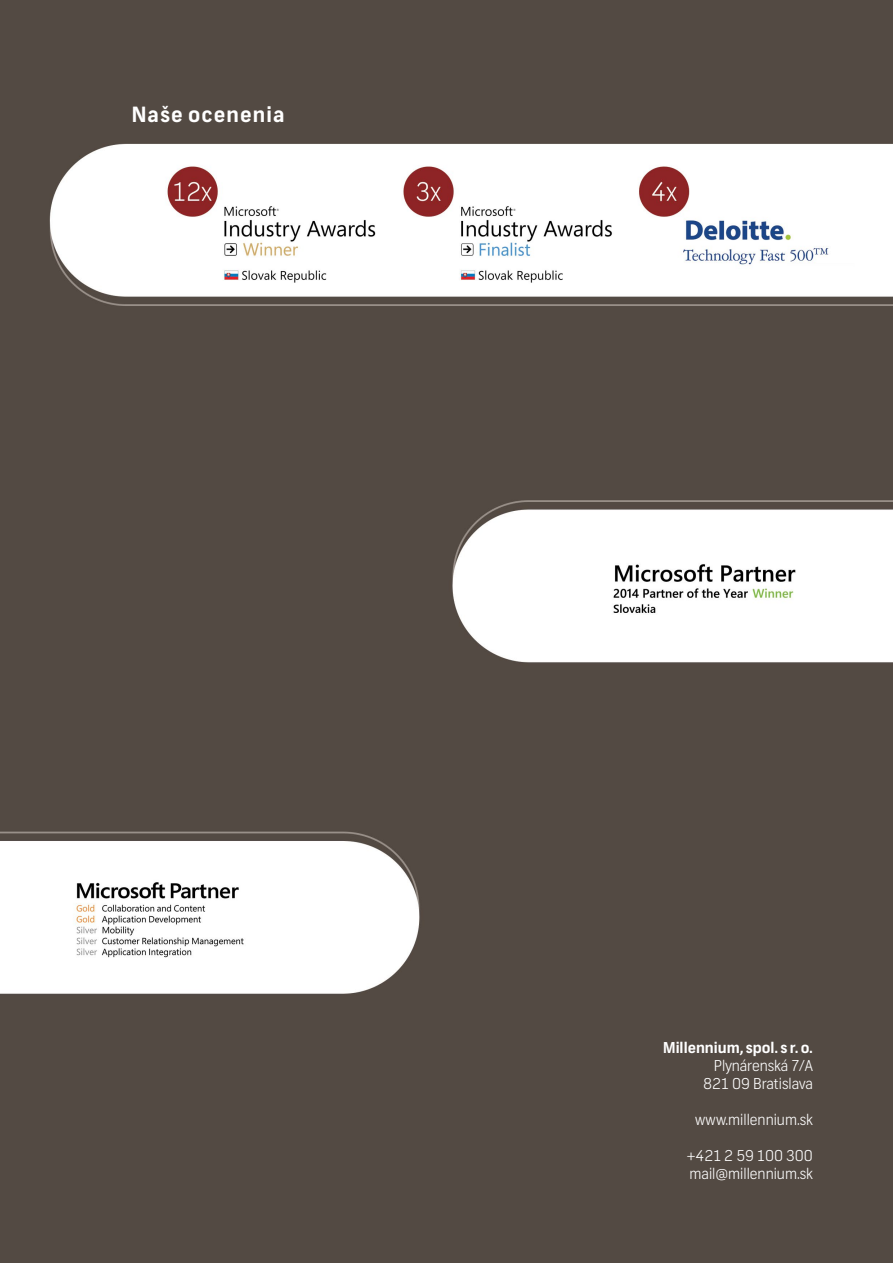
<style>
.page{position:relative;width:893px;height:1263px;background:#fff}
.page>*{position:absolute;margin:0;border:0;box-sizing:border-box;transform-origin:0 0}
.t1{font:700 21px "Frank";letter-spacing:.05em;color:#fff}
.t2{font:300 15px "Frank";color:#fff}
.t3{font:700 15px "Frank";color:#fff}
</style>
<div class="page">
<img style="left:0;top:0;width:893px;height:1263px">
<p class="t1" style="left:132px;top:102px;width:154px">Naše ocenenia</p>
<p class="t3" style="left:663px;top:1039px;width:151px">Millennium, spol. s r. o.</p>
<p class="t2" style="left:714px;top:1057px;width:101px">Plynárenská 7/A</p>
<p class="t2" style="left:703px;top:1075px;width:111px">821 09 Bratislava</p>
<p class="t2" style="left:695px;top:1111px;width:119px">www.millennium.sk</p>
<p class="t2" style="left:687px;top:1147px;width:128px">+421 2 59 100 300</p>
<p class="t2" style="left:690px;top:1165px;width:125px">mail@millennium.sk</p>
</div>
